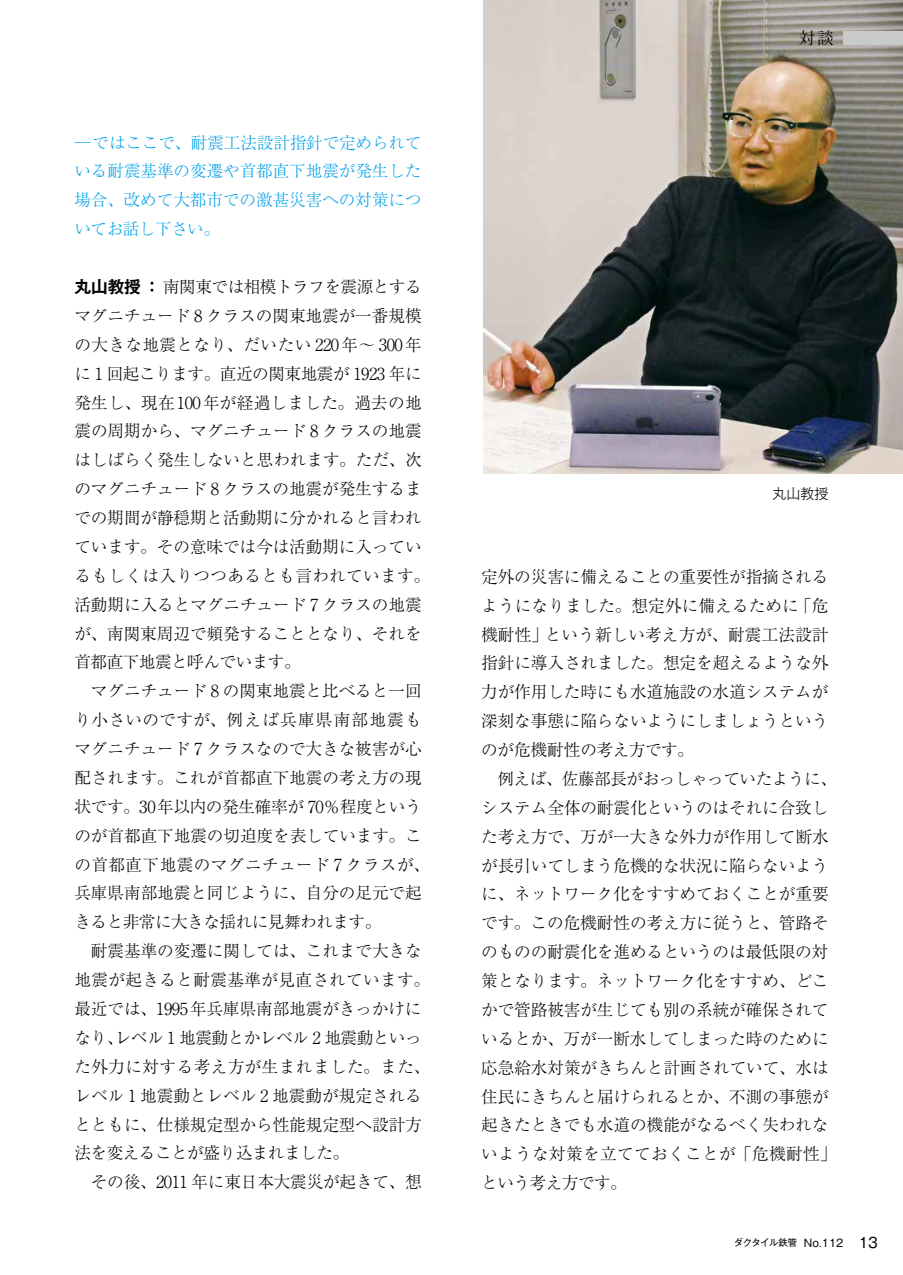
<style>
.page{position:relative;width:903px;height:1275px;background:#fff}
.page>*{position:absolute;margin:0;border:0;box-sizing:border-box;transform-origin:0 0}
.t1{font:300 16.62px/28.9px "Ryumin Pro";letter-spacing:-.005em;color:#000}
.t2{font:300 16.62px/28.9px "Ryumin Pro";letter-spacing:-.005em;color:#00a0e9;text-align:justify}
.t3{font:16.1px "Koz Min Pro";color:#000}
.t4{font:300 14px "Gothic MB101 Pro";color:#000}
.t5{font:9.28px "Gothic MB101 Pro";letter-spacing:-.05em;color:#000}
.s1{font-family:"Gothic MB101 Pro De";font-weight:700}
.s2{font-size:10.5px}
.s3{font-size:14px}
</style>
<div class="page">
<img style="left:484px;top:0;width:419px;height:474px">
<div style="left:843px;top:31px;width:60px;height:14px;background:#c9caca"></div>
<p class="t2" style="left:74px;top:127px;width:349px">─ではここで、耐震工法設計指針で定められている耐震基準の変遷や首都直下地震が発生した場合、改めて大都市での激甚災害への対策についてお話し下さい。</p>
<p class="t1" style="left:74px;top:271px;width:357px"><span class="s1">丸山教授 ：</span> 南関東では相模トラフを震源とするマグニチュード 8 クラスの関東地震が一番規模の大きな地震となり、だいたい 220年～ 300年に 1 回起こります。直近の関東地震が 1923 年に発生し、現在100年が経過しました。過去の地震の周期から、マグニチュード 8 クラスの地震はしばらく発生しないと思われます。ただ、次のマグニチュード 8 クラスの地震が発生するまでの期間が静穏期と活動期に分かれると言われています。その意味では今は活動期に入っているもしくは入りつつあるとも言われています。活動期に入るとマグニチュード 7 クラスの地震が、南関東周辺で頻発することとなり、それを首都直下地震と呼んでいます。<br>　マグニチュード 8 の関東地震と比べると一回り小さいのですが、例えば兵庫県南部地震もマグニチュード 7 クラスなので大きな被害が心配されます。これが首都直下地震の考え方の現状です。30年以内の発生確率が 70％程度というのが首都直下地震の切迫度を表しています。この首都直下地震のマグニチュード 7 クラスが、兵庫県南部地震と同じように、自分の足元で起きると非常に大きな揺れに見舞われます。<br>　耐震基準の変遷に関しては、これまで大きな地震が起きると耐震基準が見直されています。最近では、1995年兵庫県南部地震がきっかけになり、レベル 1 地震動とかレベル 2 地震動といった外力に対する考え方が生まれました。また、レベル 1 地震動とレベル 2 地震動が規定されるとともに、仕様規定型から性能規定型へ設計方法を変えることが盛り込まれました。<br>　その後、2011 年に東日本大震災が起きて、想</p>
<p class="t3" style="left:799px;top:27px;width:36px">対談</p>
<p class="t4" style="left:772px;top:482px;width:57px">丸山教授</p>
<p class="t1" style="left:481px;top:561px;width:357px">定外の災害に備えることの重要性が指摘されるようになりました。想定外に備えるために「危機耐性」という新しい考え方が、耐震工法設計指針に導入されました。想定を超えるような外力が作用した時にも水道施設の水道システムが深刻な事態に陥らないようにしましょうというのが危機耐性の考え方です。<br>　例えば、佐藤部長がおっしゃっていたように、システム全体の耐震化というのはそれに合致した考え方で、万が一大きな外力が作用して断水が長引いてしまう危機的な状況に陥らないように、ネットワーク化をすすめておくことが重要です。この危機耐性の考え方に従うと、管路そのものの耐震化を進めるというのは最低限の対策となります。ネットワーク化をすすめ、どこかで管路被害が生じても別の系統が確保されているとか、万が一断水してしまった時のために応急給水対策がきちんと計画されていて、水は住民にきちんと届けられるとか、不測の事態が起きたときでも水道の機能がなるべく失われないような対策を立てておくことが「危機耐性」という考え方です。</p>
<p class="t5" style="left:734px;top:1235px;width:145px">ダクタイル鉄管 <span class="s2">No.112</span> <span class="s3">13</span></p>
</div>
